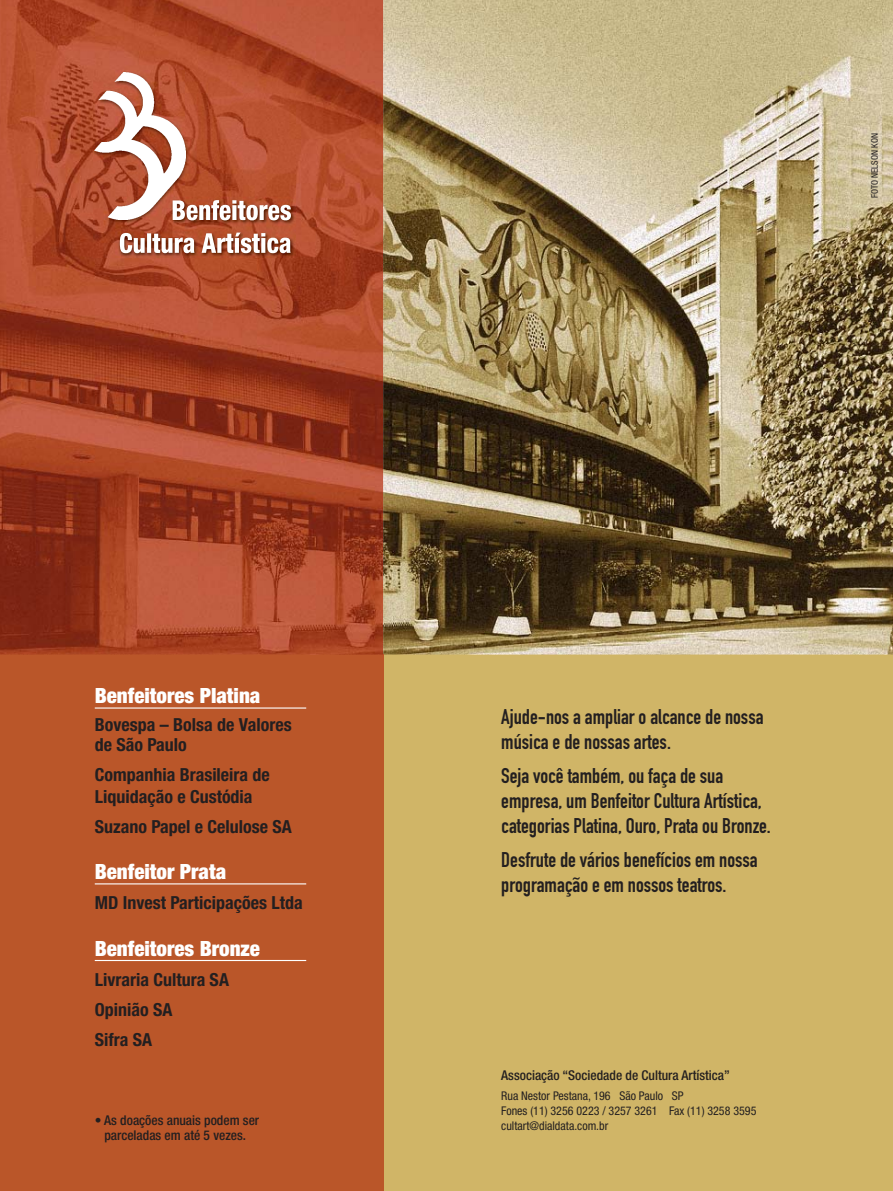
<style>
.page{position:relative;width:893px;height:1191px;background:#fff}
.page>*{position:absolute;margin:0;border:0;box-sizing:border-box;transform-origin:0 0}
.t1{font:21px/25.2px "DIN Engschrift";color:#231f20}
.t2{font:900 condensed 21px "Helvetica Neue";color:#fff}
.t3{font:700 condensed 18px/30.2px "Helvetica Neue";color:#231f20}
.t4{font:500 condensed 13.5px/15px "Helvetica Neue";color:#231f20;text-align:center}
.t5{font:condensed 12px/15px "Helvetica Neue";color:#231f20}
.t6{font:condensed 9px "Helvetica Neue";color:#231f20}
</style>
<div class="page">
<div style="left:383px;top:654px;width:510px;height:536px;background:#d0b567"></div>
<img style="left:0;top:0;width:893px;height:654px">
<div style="left:0;top:654px;width:383px;height:536px;background:#ba5629"></div>
<img style="left:93px;top:70px;width:202px;height:187px">
<img style="left:95px;top:72px;width:90px;height:147px">
<svg style="left:173px;top:200px;width:118px;height:20px"></svg>
<svg style="left:120px;top:233px;width:171px;height:20px"></svg>
<hr style="left:95px;top:707px;width:211px;height:1px;background:#fff">
<hr style="left:95px;top:883px;width:211px;height:1px;background:#fff">
<hr style="left:95px;top:960px;width:211px;height:1px;background:#fff">
<p class="t2" style="left:95px;top:688px;width:167px">Benfeitores Platina</p>
<p class="t3" style="left:95px;top:716px;width:198px;line-height:19.5px">Bovespa – Bolsa de Valores de São Paulo</p>
<p class="t3" style="left:95px;top:765px;width:177px;line-height:21.6px">Companhia Brasileira de<br>Liquidação e Custódia</p>
<p class="t3" style="left:95px;top:812px;width:199px">Suzano Papel e Celulose SA</p>
<p class="t2" style="left:95px;top:864px;width:133px">Benfeitor Prata</p>
<p class="t3" style="left:95px;top:889px;width:210px">MD Invest Participações Ltda</p>
<p class="t2" style="left:95px;top:940px;width:167px">Benfeitores Bronze</p>
<p class="t3" style="left:95px;top:966px;width:136px">Livraria Cultura SA<br>Opinião SA<br>Sifra SA</p>
<p class="t4" style="left:95px;top:1114px;width:166px">• As doações anuais podem ser parceladas em até 5 vezes.</p>
<p class="t6" style="left:871px;top:198px;width:66px;rotate:-90deg">FOTO NELSON KON</p>
<p class="t1" style="left:501px;top:706px;width:264px">Ajude-nos a ampliar o alcance de nossa música e de nossas artes.</p>
<p class="t1" style="left:501px;top:765px;width:271px">Seja você também, ou faça de sua empresa, um Benfeitor Cultura Artística, categorias Platina, Ouro, Prata ou Bronze.</p>
<p class="t1" style="left:501px;top:849px;width:258px">Desfrute de vários benefícios em nossa programação e em nossos teatros.</p>
<p class="t4" style="left:501px;top:1069px;width:230px">Associação “Sociedade de Cultura Artística”</p>
<p class="t5" style="left:501px;top:1089px;width:257px">Rua Nestor Pestana, 196 São Paulo SP<br>Fones (11) 3256 0223 / 3257 3261 Fax (11) 3258 3595 cultart@dialdata.com.br</p>
</div>
